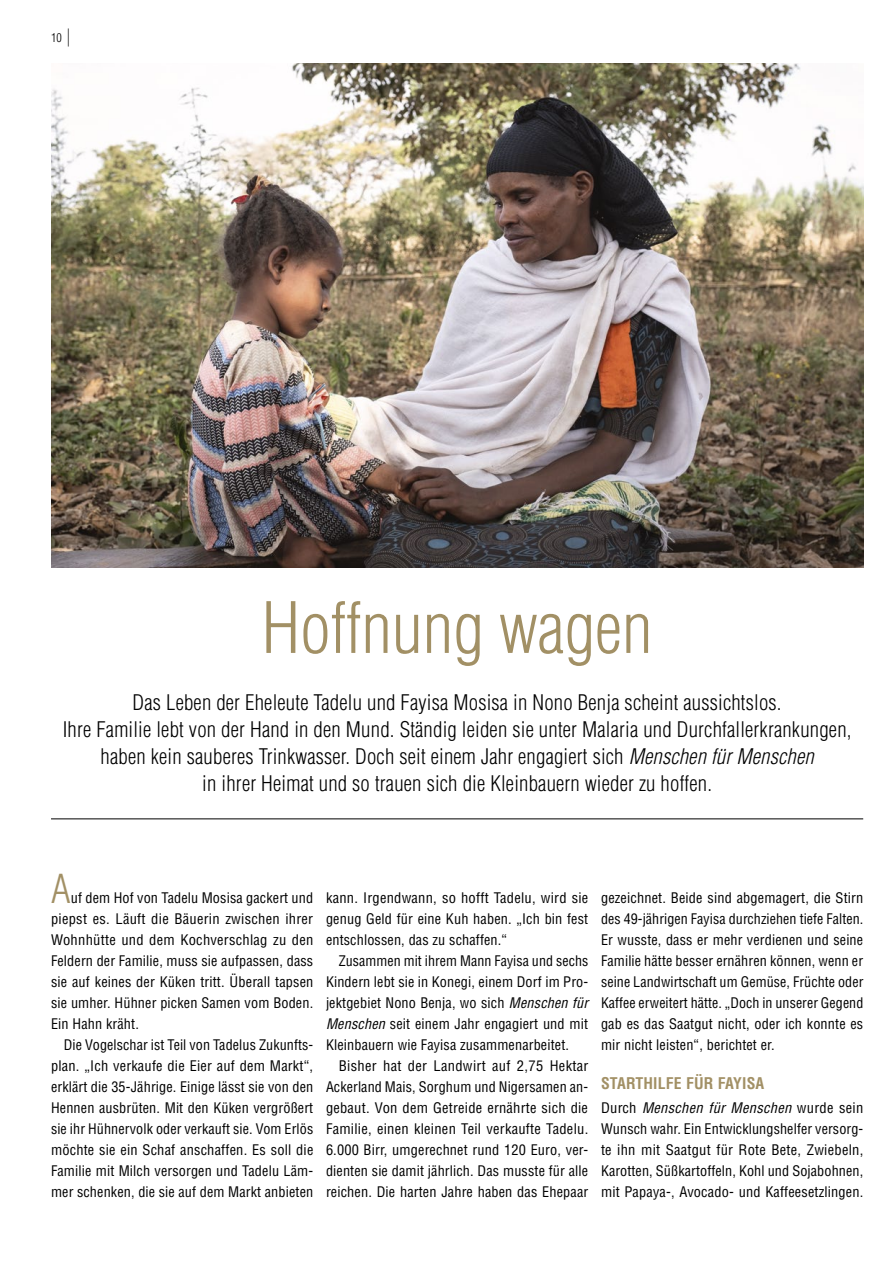
<style>
.page{position:relative;width:893px;height:1263px;background:#fff}
.page>*{position:absolute;margin:0;border:0;box-sizing:border-box;transform-origin:0 0}
.t1{font:300 condensed 69px "Helvetica";color:#a29065}
.t2{font:300 condensed 39px "Helvetica";color:#a29065}
.t3{font:300 condensed 21px/27px "Helvetica";letter-spacing:.01em;color:#000;text-align:center}
.t4{font:700 condensed 15.75px "Helvetica";letter-spacing:.01em;color:#a29065}
.t5{font:condensed 14.25px/21px "Helvetica";letter-spacing:.01em;color:#000;text-align:justify}
.t6{font:300 condensed 12px "Helvetica";color:#000}
.s1{font-size:18px}
.s2{font-style:italic}
</style>
<div class="page">
<hr style="left:51px;top:819px;width:812px;height:1px;background:#000">
<img style="left:51px;top:63px;width:812px;height:504px">
<p class="t6" style="left:51px;top:30px;width:20px">10 <span class="s1">|</span></p>
<h1 class="t1" style="left:262px;top:585px;width:392px">Hoffnung wagen</h1>
<p class="t3" style="left:63px;top:689px;width:790px">Das Leben der Eheleute Tadelu und Fayisa Mosisa in Nono Benja scheint aussichtslos.<br>Ihre Familie lebt von der Hand in den Mund. Ständig leiden sie unter Malaria und Durchfallerkrankungen, haben kein sauberes Trinkwasser. Doch seit einem Jahr engagiert sich <span class="s2">Menschen für Menschen<br></span>in ihrer Heimat und so trauen sich die Kleinbauern wieder zu hoffen.</p>
<h2 class="t2" style="left:51px;top:865px;width:21px">A</h2>
<p class="t5" style="left:51px;top:887px;width:264px;text-indent:20px">uf dem Hof von Tadelu Mosisa gackert und piepst es. Läuft die Bäuerin zwischen ihrer Wohnhütte und dem Kochverschlag zu den Feldern der Familie, muss sie aufpassen, dass sie auf keines der Küken tritt. Überall tapsen sie umher. Hühner picken Samen vom Boden.<br>Ein Hahn kräht.</p>
<p class="t5" style="left:51px;top:1034px;width:264px;text-indent:13px">Die Vogelschar ist Teil von Tadelus Zukunfts&shy;plan. „Ich verkaufe die Eier auf dem Markt“, erklärt die 35-Jährige. Einige lässt sie von den Hennen ausbrüten. Mit den Küken vergrößert sie ihr Hühnervolk oder verkauft sie. Vom Erlös möchte sie ein Schaf anschaffen. Es soll die Familie mit Milch versorgen und Tadelu Läm&shy;mer schenken, die sie auf dem Markt anbieten</p>
<p class="t5" style="left:326px;top:887px;width:264px">kann. Irgendwann, so hofft Tadelu, wird sie genug Geld für eine Kuh haben. „Ich bin fest entschlossen, das zu schaffen.“</p>
<p class="t5" style="left:326px;top:950px;width:264px;text-indent:13px">Zusammen mit ihrem Mann Fayisa und sechs Kindern lebt sie in Konegi, einem Dorf im Pro&shy;jektgebiet Nono Benja, wo sich <span class="s2">Menschen für Menschen</span> seit einem Jahr engagiert und mit Kleinbauern wie Fayisa zusammenarbeitet.</p>
<p class="t5" style="left:326px;top:1055px;width:264px;text-indent:13px">Bisher hat der Landwirt auf 2,75 Hektar Ackerland Mais, Sorghum und Nigersamen an&shy;gebaut. Von dem Getreide ernährte sich die Familie, einen kleinen Teil verkaufte Tadelu.<br>6.000 Birr, umgerechnet rund 120 Euro, ver&shy;dienten sie damit jährlich. Das musste für alle reichen. Die harten Jahre haben das Ehepaar</p>
<p class="t5" style="left:601px;top:887px;width:264px">gezeichnet. Beide sind abgemagert, die Stirn des 49-jährigen Fayisa durchziehen tiefe Falten.<br>Er wusste, dass er mehr verdienen und seine Familie hätte besser ernähren können, wenn er seine Landwirtschaft um Gemüse, Früchte oder Kaffee erweitert hätte. „Doch in unserer Gegend gab es das Saatgut nicht, oder ich konnte es mir nicht leisten“, berichtet er.</p>
<p class="t4" style="left:601px;top:1073px;width:165px">STARTHILFE FÜR FAYISA</p>
<p class="t5" style="left:601px;top:1097px;width:264px">Durch <span class="s2">Menschen für Menschen</span> wurde sein Wunsch wahr. Ein Entwicklungshelfer versorg&shy;te ihn mit Saatgut für Rote Bete, Zwiebeln, Karotten, Süßkartoffeln, Kohl und Sojabohnen, mit Papaya-, Avocado- und Kaffeesetzlingen.</p>
</div>
